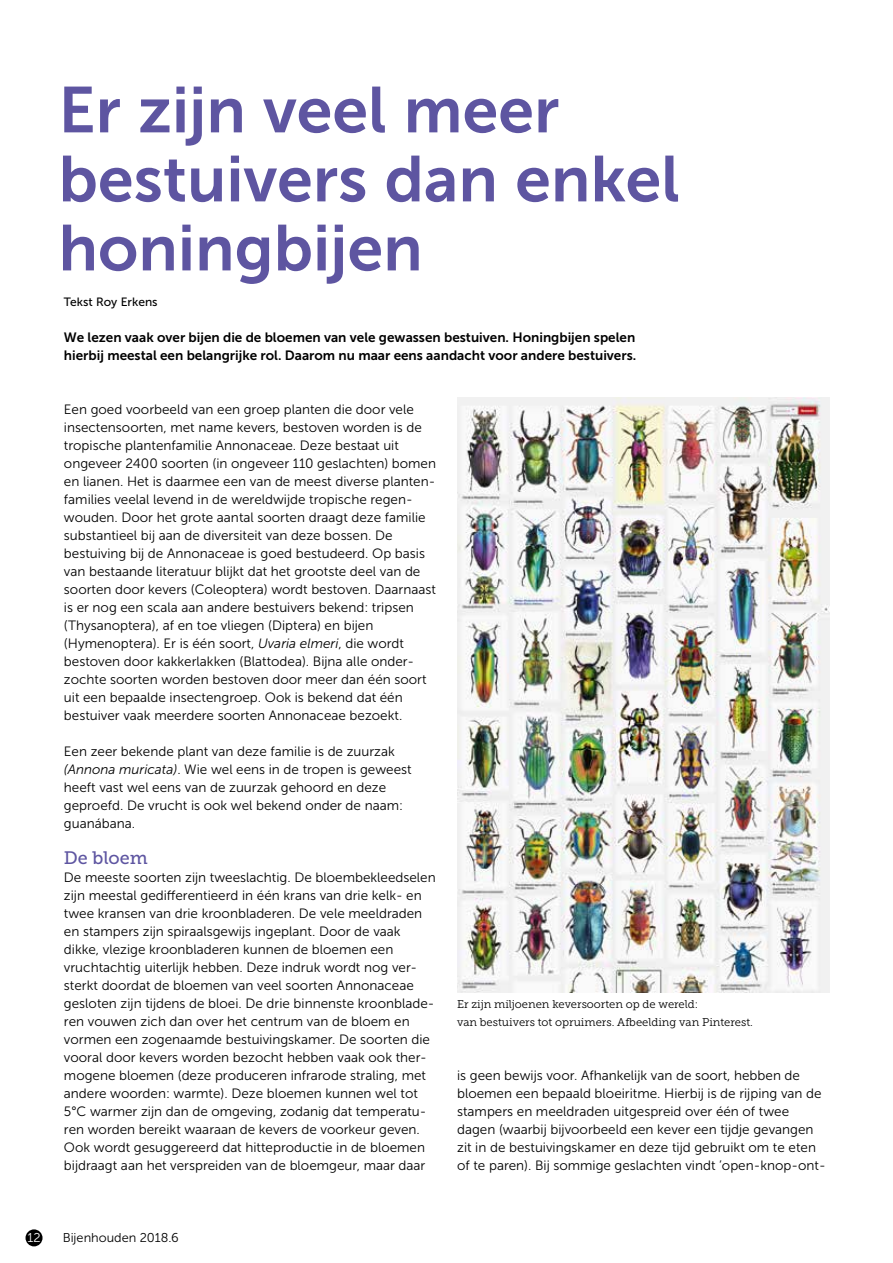
<style>
.page{position:relative;width:893px;height:1263px;background:#fff}
.page>*{position:absolute;margin:0;border:0;box-sizing:border-box;transform-origin:0 0}
.t1{font:64.5px/69px "Museo Sans 700";color:#5e55a1}
.t2{font:18px "Museo Slab 500";color:#5e55a1}
.t3{font:13.5px/18px "Museo Sans 300";color:#000}
.t4{font:13.5px/18px "Museo Sans 700";color:#000}
.t5{font:12.75px "Museo Sans 300";color:#000}
.t6{font:12.75px "Museo Sans 300";color:#fff}
.t7{font:12px "Museo Sans 500";color:#000}
.t8{font:11.25px/18px "Museo Slab 300";color:#000}
.s1{font-style:italic}
</style>
<div class="page">
<img style="left:457px;top:397px;width:372px;height:596px">
<div style="left:26px;top:1229px;width:17px;height:17px;background:#000;border-radius:50%"></div>
<h1 class="t1" style="left:58px;top:76px;width:623px">Er zijn veel meer bestuivers dan enkel honingbijen</h1>
<p class="t7" style="left:64px;top:295px;width:95px">Tekst Roy Erkens</p>
<p class="t4" style="left:64px;top:328px;width:574px">We lezen vaak over bijen die de bloemen van vele gewassen bestuiven. Honingbijen spelen hierbij meestal een belangrijke rol. Daarom nu maar eens aandacht voor andere bestuivers.</p>
<p class="t3" style="left:64px;top:400px;width:374px">Een goed voorbeeld van een groep planten die door vele insectensoorten, met name kevers, bestoven worden is de tropische plantenfamilie Annonaceae. Deze bestaat uit ongeveer 2400 soorten (in ongeveer 110 geslachten) bomen en lianen. Het is daarmee een van de meest diverse planten&shy;families veelal levend in de wereldwijde tropische regen&shy;wouden. Door het grote aantal soorten draagt deze familie substantieel bij aan de diversiteit van deze bossen. De bestuiving bij de Annonaceae is goed bestudeerd. Op basis van bestaande literatuur blijkt dat het grootste deel van de soorten door kevers (Coleoptera) wordt bestoven. Daarnaast is er nog een scala aan andere bestuivers bekend: tripsen (Thysanoptera), af en toe vliegen (Diptera) en bijen (Hymenoptera). Er is één soort, <span class="s1">Uvaria elmeri</span>, die wordt bestoven door kakkerlakken (Blattodea). Bijna alle onder&shy;zochte soorten worden bestoven door meer dan één soort uit een bepaalde insectengroep. Ook is bekend dat één bestuiver vaak meerdere soorten Annonaceae bezoekt.</p>
<p class="t3" style="left:64px;top:742px;width:349px">Een zeer bekende plant van deze familie is de zuurzak <span class="s1">(Annona muricata)</span>. Wie wel eens in de tropen is geweest heeft vast wel eens van de zuurzak gehoord en deze geproefd. De vrucht is ook wel bekend onder de naam: guanábana.</p>
<h2 class="t2" style="left:64px;top:848px;width:85px">De bloem</h2>
<p class="t3" style="left:64px;top:868px;width:373px">De meeste soorten zijn tweeslachtig. De bloembekleedselen zijn meestal gedifferentieerd in één krans van drie kelk- en twee kransen van drie kroonbladeren. De vele meeldraden en stampers zijn spiraalsgewijs ingeplant. Door de vaak dikke, vlezige kroonbladeren kunnen de bloemen een vruchtachtig uiterlijk hebben. Deze indruk wordt nog ver&shy;sterkt doordat de bloemen van veel soorten Annonaceae gesloten zijn tijdens de bloei. De drie binnenste kroonblade&shy;ren vouwen zich dan over het centrum van de bloem en vormen een zogenaamde bestuivingskamer. De soorten die vooral door kevers worden bezocht hebben vaak ook ther&shy;mogene bloemen (deze produceren infrarode straling, met andere woorden: warmte). Deze bloemen kunnen wel tot 5°C warmer zijn dan de omgeving, zodanig dat temperatu&shy;ren worden bereikt waaraan de kevers de voorkeur geven.<br>Ook wordt gesuggereerd dat hitteproductie in de bloemen bijdraagt aan het verspreiden van de bloemgeur, maar daar</p>
<p class="t8" style="left:457px;top:995px;width:297px">Er zijn miljoenen keversoorten op de wereld:<br>van bestuivers tot opruimers. Afbeelding van Pinterest.</p>
<p class="t3" style="left:457px;top:1066px;width:370px">is geen bewijs voor. Afhankelijk van de soort, hebben de bloemen een bepaald bloeiritme. Hierbij is de rijping van de stampers en meeldraden uitgespreid over één of twee dagen (waarbij bijvoorbeeld een kever een tijdje gevangen zit in de bestuivingskamer en deze tijd gebruikt om te eten of te paren). Bij sommige geslachten vindt ’open-knop-ont-</p>
<p class="t6" style="left:27px;top:1231px;width:15px">12</p>
<p class="t5" style="left:63px;top:1231px;width:118px">Bijenhouden 2018.6</p>
</div>
